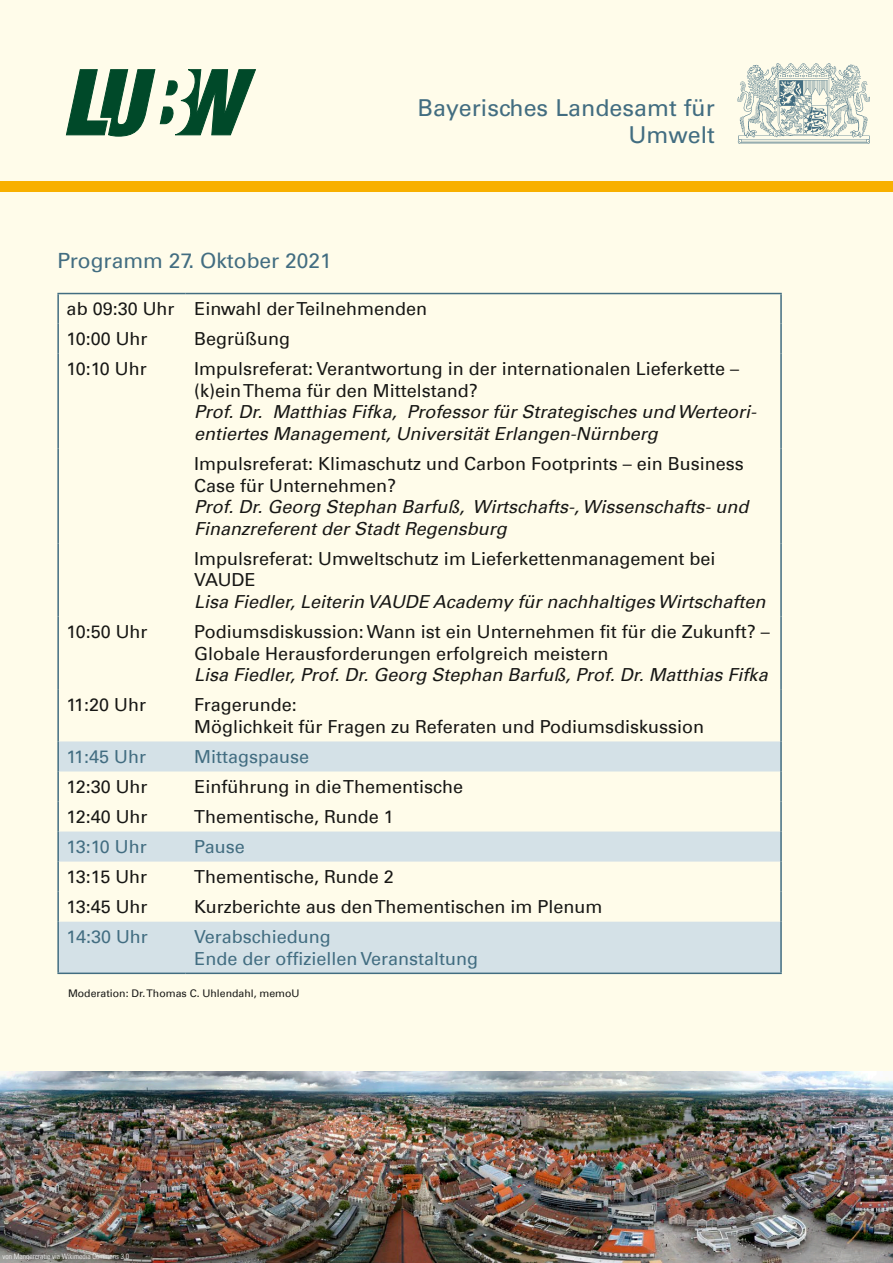
<style>
.page{position:relative;width:893px;height:1263px;background:#fff}
.page>*{position:absolute;margin:0;border:0;box-sizing:border-box;transform-origin:0 0}
.t1{font:23.25px/27.8px "Univers LT Std";color:#426d81;text-align:right}
.t2{font:21px "Univers Com 55 Roman";color:#426d81}
.t3{font:18px/21.6px "Univers Com 55 Roman";color:#171715}
.t4{font:italic 18px/21.6px "Univers Com 55";color:#171715}
.t5{font:18px/21.6px "Univers Com 55 Roman";color:#426d81}
.t6{font:10.5px "Univers Com 55 Roman";color:#171715}
.t7{font:7.5px "Univers Com 47 Light Cond";color:#fff}
</style>
<div class="page">
<div style="left:0;top:0;width:893px;height:1071px;background:#fffcea"></div>
<img style="left:0;top:1071px;width:893px;height:192px">
<div style="left:59px;top:741px;width:721px;height:30px;background:#d4e1e7"></div>
<hr style="left:57px;top:293px;width:129px;height:1px;background:#426d81">
<hr style="left:57px;top:294px;width:2px;height:30px;background:#426d81">
<hr style="left:186px;top:293px;width:596px;height:1px;background:#426d81">
<hr style="left:780px;top:294px;width:2px;height:30px;background:#426d81">
<hr style="left:57px;top:324px;width:2px;height:30px;background:#426d81">
<hr style="left:780px;top:324px;width:2px;height:30px;background:#426d81">
<hr style="left:57px;top:354px;width:2px;height:94px;background:#426d81">
<hr style="left:780px;top:354px;width:2px;height:94px;background:#426d81">
<hr style="left:57px;top:448px;width:2px;height:95px;background:#426d81">
<hr style="left:780px;top:448px;width:2px;height:95px;background:#426d81">
<hr style="left:57px;top:543px;width:2px;height:73px;background:#426d81">
<hr style="left:780px;top:543px;width:2px;height:73px;background:#426d81">
<hr style="left:57px;top:616px;width:2px;height:74px;background:#426d81">
<hr style="left:780px;top:616px;width:2px;height:74px;background:#426d81">
<hr style="left:57px;top:690px;width:2px;height:51px;background:#426d81">
<hr style="left:780px;top:690px;width:2px;height:51px;background:#426d81">
<hr style="left:57px;top:741px;width:2px;height:30px;background:#426d81">
<hr style="left:780px;top:741px;width:2px;height:30px;background:#426d81">
<img style="left:737px;top:63px;width:132px;height:80px">
<div style="left:0;top:181px;width:893px;height:11px;background:#f8b000"></div>
<hr style="left:57px;top:831px;width:2px;height:30px;background:#426d81">
<hr style="left:780px;top:831px;width:2px;height:30px;background:#426d81">
<hr style="left:57px;top:861px;width:2px;height:31px;background:#426d81">
<hr style="left:780px;top:861px;width:2px;height:31px;background:#426d81">
<hr style="left:57px;top:892px;width:2px;height:30px;background:#426d81">
<hr style="left:780px;top:892px;width:2px;height:30px;background:#426d81">
<hr style="left:57px;top:771px;width:2px;height:30px;background:#426d81">
<hr style="left:780px;top:771px;width:2px;height:30px;background:#426d81">
<hr style="left:57px;top:801px;width:2px;height:30px;background:#426d81">
<hr style="left:780px;top:801px;width:2px;height:30px;background:#426d81">
<hr style="left:57px;top:922px;width:2px;height:50px;background:#426d81">
<hr style="left:780px;top:922px;width:2px;height:50px;background:#426d81">
<hr style="left:57px;top:972px;width:129px;height:2px;background:#426d81">
<hr style="left:186px;top:972px;width:596px;height:2px;background:#426d81">
<svg style="left:66px;top:69px;width:190px;height:67px;background:#72997f"></svg>
<p class="t1" style="left:418px;top:94px;width:299px">Bayerisches Landesamt für<br>Umwelt</p>
<p class="t2" style="left:57px;top:248px;width:276px">Programm 27. Oktober 2021</p>
<p class="t3" style="left:67px;top:294px;width:362px;line-height:30px">ab 09:30 Uhr Einwahl der Teilnehmenden<br>10:00 Uhr</p>
<p class="t3" style="left:194px;top:328px;width:97px">Begrüßung</p>
<p class="t3" style="left:67px;top:358px;width:82px">10:10 Uhr</p>
<p class="t3" style="left:194px;top:358px;width:546px">Impulsreferat: Verantwortung in der internationalen Lieferkette – (k)ein Thema für den Mittelstand?</p>
<p class="t4" style="left:194px;top:401px;width:564px">Prof. Dr. Matthias Fifka, Professor für Strategisches und Werteori&shy;entiertes Management, Universität Erlangen-Nürnberg</p>
<p class="t3" style="left:194px;top:453px;width:551px">Impulsreferat: Klimaschutz und Carbon Footprints – ein Business<br>Case für Unternehmen?</p>
<p class="t4" style="left:194px;top:496px;width:556px">Prof. Dr. Georg Stephan Barfuß, Wirtschafts-, Wissenschafts- und<br>Finanzreferent der Stadt Regensburg</p>
<p class="t3" style="left:194px;top:548px;width:523px">Impulsreferat: Umweltschutz im Lieferkettenmanagement bei<br>VAUDE</p>
<p class="t4" style="left:194px;top:591px;width:573px">Lisa Fiedler, Leiterin VAUDE Academy für nachhaltiges Wirtschaften</p>
<p class="t3" style="left:67px;top:621px;width:82px">10:50 Uhr</p>
<p class="t3" style="left:194px;top:621px;width:577px">Podiumsdiskussion: Wann ist ein Unternehmen fit für die Zukunft? –<br>Globale Herausforderungen erfolgreich meistern</p>
<p class="t4" style="left:194px;top:664px;width:575px">Lisa Fiedler, Prof. Dr. Georg Stephan Barfuß, Prof. Dr. Matthias Fifka</p>
<p class="t3" style="left:67px;top:694px;width:81px">11:20 Uhr</p>
<p class="t3" style="left:194px;top:694px;width:511px">Fragerunde:<br>Möglichkeit für Fragen zu Referaten und Podiumsdiskussion</p>
<p class="t5" style="left:67px;top:746px;width:81px">11:45 Uhr</p>
<p class="t5" style="left:194px;top:746px;width:116px">Mittagspause</p>
<p class="t3" style="left:67px;top:776px;width:82px">12:30 Uhr</p>
<p class="t3" style="left:194px;top:776px;width:270px">Einführung in die Thementische</p>
<p class="t3" style="left:67px;top:806px;width:82px">12:40 Uhr</p>
<p class="t3" style="left:194px;top:806px;width:201px">Thementische, Runde 1</p>
<p class="t5" style="left:67px;top:836px;width:82px">13:10 Uhr</p>
<p class="t5" style="left:194px;top:836px;width:52px">Pause</p>
<p class="t3" style="left:67px;top:866px;width:82px">13:15 Uhr</p>
<p class="t3" style="left:194px;top:866px;width:201px">Thementische, Runde 2</p>
<p class="t3" style="left:67px;top:896px;width:82px">13:45 Uhr</p>
<p class="t3" style="left:194px;top:896px;width:410px">Kurzberichte aus den Thementischen im Plenum</p>
<p class="t5" style="left:67px;top:926px;width:83px">14:30 Uhr</p>
<p class="t5" style="left:194px;top:926px;width:286px">Verabschiedung<br>Ende der offiziellen Veranstaltung</p>
<p class="t6" style="left:68px;top:986px;width:233px">Moderation: Dr. Thomas C. Uhlendahl, memoU</p>
<p class="t7" style="left:3px;top:1252px;width:128px">von Mangercratie via Wikimedia Commons 3.0</p>
</div>
